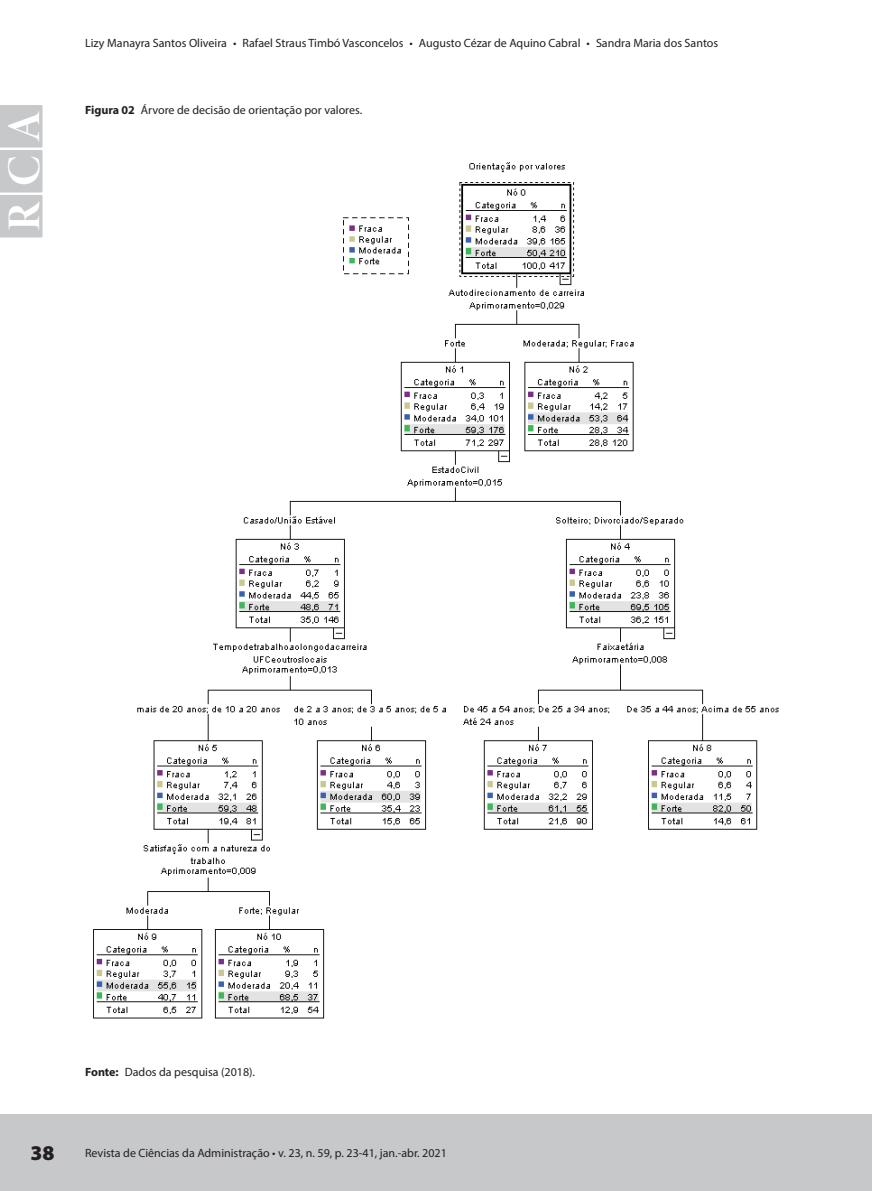
<style>
.page{position:relative;width:872px;height:1191px;background:#fff}
.page>*{position:absolute;margin:0;border:0;box-sizing:border-box;transform-origin:0 0}
.t1{font:46.8px "Minion Pro Bold Disp";color:#fff}
.t2{font:900 21px "Myriad Pro";color:#231f20}
.t3{font:12px "Myriad Pro";color:#231f20}
.s1{font-weight:700}
</style>
<div class="page">
<div style="left:0;top:1114px;width:872px;height:77px;background:#c7c8ca"></div>
<div style="left:0;top:105px;width:43px;height:132px;background:#c7c8ca"></div>
<img style="left:93px;top:162px;width:686px;height:857px">
<h1 class="t1" style="left:-4px;top:231px;width:121px;rotate:-90deg">RCA</h1>
<p class="t3" style="left:85px;top:35px;width:634px">Lizy Manayra Santos Oliveira • Rafael Straus Timbó Vasconcelos • Augusto Cézar de Aquino Cabral • Sandra Maria dos Santos</p>
<p class="t3" style="left:85px;top:103px;width:279px"><span class="s1">Figura 02</span> Árvore de decisão de orientação por valores.</p>
<p class="t3" style="left:85px;top:1064px;width:171px"><span class="s1">Fonte:</span> Dados da pesquisa (2018).</p>
<h2 class="t2" style="left:30px;top:1141px;width:26px">38</h2>
<p class="t3" style="left:85px;top:1145px;width:363px">Revista de Ciências da Administração • v. 23, n. 59, p. 23-41, jan.-abr. 2021</p>
</div>
